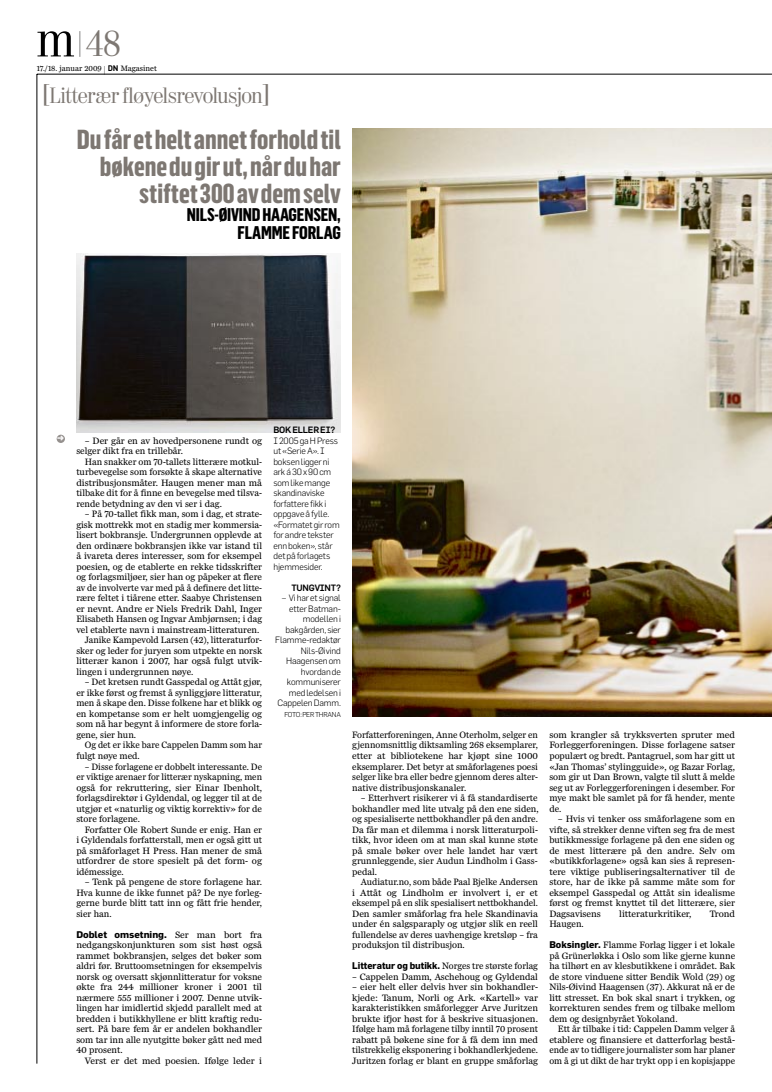
<style>
.page{position:relative;width:772px;height:1092px;background:#fff}
.page>*{position:absolute;margin:0;border:0;box-sizing:border-box;transform-origin:0 0}
.t1{font:36px "Globe Madison Titling Roman";color:#7d7772}
.t2{font:800 condensed 27px/27px "Flama";color:#7d7772;text-align:right}
.t3{font:22px "Globe Madison Titling Roman";letter-spacing:-.015em;color:#7d7772}
.t4{font:800 condensed 18px/18px "Flama";letter-spacing:-.01em;color:#000;text-align:right}
.t5{font:9.5px/10.5px "Miller Daily Two";color:#000;text-align:justify}
.t6{font:700 9.5px "Flama";color:#000}
.t7{font:300 9px/10.5px "Flama";letter-spacing:-.015em;color:#000;text-align:right}
.t8{font:500 9px "Flama";letter-spacing:-.02em;color:#000}
.t9{font:8px "Miller Daily Two";color:#000}
.t10{font:300 7px "Flama";letter-spacing:-.035em;color:#000}
.s1{font-size:50px;color:#000}
.s2{font-family:"Miller Daily Two";font-size:30px;color:#000}
.s3{font-size:10px}
.s4{font-family:"DIN";font-weight:700}
.s5{font-size:27px}
.s6{font-family:"Miller Daily Two";font-weight:400}
.s7{font-family:"Flama";font-weight:700}
</style>
<div class="page">
<hr style="left:37px;top:74px;width:734px;height:1px;background:#000">
<hr style="left:37px;top:74px;width:1px;height:989px;background:#000">
<img style="left:352px;top:128px;width:419px;height:589px">
<img style="left:76px;top:254px;width:264px;height:178px">
<svg style="left:57px;top:434px;width:8px;height:9px"></svg>
<svg style="left:57px;top:436px;width:7px;height:5px"></svg>
<h1 class="t1" style="left:37px;top:24px;width:85px"><span class="s1">m</span><span class="s2">|</span> 48</h1>
<p class="t9" style="left:37px;top:64px;width:121px">17./18. januar 2009 <span class="s3">|</span> <span class="s4">DN</span> Magasinet</p>
<h3 class="t3" style="left:43px;top:83px;width:229px"><span class="s5">[</span>Litterær fløyelsrevolusjon<span class="s5">]</span></h3>
<h2 class="t2" style="left:77px;top:125px;width:265px">Du får et helt annet forhold til bøkene du gir ut, når du har stiftet 300 av dem selv</h2>
<h3 class="t4" style="left:187px;top:205px;width:155px">NILS-ØIVIND HAAGENSEN,<br>FLAMME FORLAG</h3>
<p class="t5" style="left:76px;top:435px;width:187px;text-indent:9px">– Der går en av hovedpersonene rundt og selger dikt fra en trillebår.</p>
<p class="t5" style="left:76px;top:456px;width:187px;text-indent:9px">Han snakker om 70-tallets litterære motkul&shy;turbevegelse som forsøkte å skape alternative distribusjonsmåter. Haugen mener man må tilbake dit for å finne en bevegelse med tilsva&shy;rende betydning av den vi ser i dag.</p>
<p class="t5" style="left:85px;top:508px;width:179px">– På 70-tallet fikk man, som i dag, et strate-</p>
<p class="t5" style="left:76px;top:519px;width:187px">gisk mottrekk mot en stadig mer kommersia-</p>
<p class="t5" style="left:76px;top:529px;width:187px">lisert bokbransje. Undergrunnen opplevde at</p>
<p class="t5" style="left:76px;top:540px;width:187px">den ordinære bokbransjen ikke var istand til</p>
<p class="t5" style="left:76px;top:550px;width:187px">å ivareta deres interesser, som for eksempel</p>
<p class="t5" style="left:76px;top:561px;width:187px">poesien, og de etablerte en rekke tidsskrifter</p>
<p class="t5" style="left:76px;top:571px;width:187px">og forlagsmiljøer, sier han og påpeker at flere</p>
<p class="t5" style="left:76px;top:582px;width:187px">av de involverte var med på å definere det litte-</p>
<p class="t5" style="left:76px;top:592px;width:187px">rære feltet i tiårene etter. Saabye Christensen</p>
<p class="t5" style="left:76px;top:603px;width:187px">er nevnt. Andre er Niels Fredrik Dahl, Inger</p>
<p class="t5" style="left:76px;top:613px;width:187px">Elisabeth Hansen og Ingvar Ambjørnsen; i dag</p>
<p class="t5" style="left:76px;top:624px;width:184px">vel etablerte navn i mainstream-litteraturen.</p>
<p class="t5" style="left:85px;top:634px;width:178px">Janike Kampevold Larsen (42), litteraturfor-</p>
<p class="t5" style="left:76px;top:645px;width:187px">sker og leder for juryen som utpekte en norsk</p>
<p class="t5" style="left:76px;top:655px;width:187px">litterær kanon i 2007, har også fulgt utvik-</p>
<p class="t5" style="left:76px;top:666px;width:118px">lingen i undergrunnen nøye.</p>
<p class="t5" style="left:76px;top:676px;width:187px;text-indent:9px">– Det kretsen rundt Gasspedal og Attåt gjør, er ikke først og fremst å synliggjøre litteratur, men å skape den. Disse folkene har et blikk og en kompetanse som er helt uomgjengelig og som nå har begynt å informere de store forla&shy;gene, sier hun.</p>
<p class="t5" style="left:76px;top:739px;width:187px;text-indent:9px">Og det er ikke bare Cappelen Damm som har fulgt nøye med.</p>
<p class="t5" style="left:76px;top:760px;width:187px;text-indent:9px">– Disse forlagene er dobbelt interessante. De er viktige arenaer for litterær nyskapning, men også for rekruttering, sier Einar Ibenholt, forlagsdirektør i Gyldendal, og legger til at de utgjør et «naturlig og viktig korrektiv» for de store forlagene.</p>
<p class="t5" style="left:76px;top:823px;width:187px;text-indent:9px">Forfatter Ole Robert Sunde er enig. Han er i Gyldendals forfatterstall, men er også gitt ut på småforlaget H Press. Han mener de små utfordrer de store spesielt på det form- og idémessige.</p>
<p class="t5" style="left:76px;top:876px;width:187px;text-indent:9px">– Tenk på pengene de store forlagene har.<br>Hva kunne de ikke funnet på? De nye forleg&shy;gerne burde blitt tatt inn og fått frie hender, sier han.</p>
<p class="t6" style="left:76px;top:928px;width:187px">Doblet omsetning. <span class="s6">Ser man bort fra</span></p>
<p class="t5" style="left:76px;top:939px;width:187px">nedgangskonjunkturen som sist høst også rammet bokbransjen, selges det bøker som aldri før. Bruttoomsetningen for eksempelvis norsk og oversatt skjønnlitteratur for voksne økte fra 244 millioner kroner i 2001 til nærmere 555 millioner i 2007. Denne utvik&shy;lingen har imidlertid skjedd parallelt med at bredden i butikkhyllene er blitt kraftig redu&shy;sert. På bare fem år er andelen bokhandler som tar inn alle nyutgitte bøker gått ned med 40 prosent.</p>
<p class="t5" style="left:85px;top:1054px;width:179px">Verst er det med poesien. Ifølge leder i</p>
<p class="t8" style="left:273px;top:424px;width:63px">BOK ELLER EI?</p>
<p class="t7" style="left:273px;top:435px;width:68px;text-align:left">I 2005 ga H Press ut «Serie A». I boksen ligger ni ark á 30 x 90 cm som like mange skandinaviske forfattere fikk i oppgave å fylle. «Formatet gir rom for andre tekster enn boken», står det på forlagets hjemmesider.</p>
<p class="t8" style="left:291px;top:582px;width:51px">TUNGVINT?</p>
<p class="t7" style="left:275px;top:592px;width:67px">– Vi har et signal etter Batman&shy;modellen i bakgården, sier<br>Flamme-redaktør<br>Nils-Øivind<br>Haagensen om hvordan de kommuniserer med ledelsen i<br>Cappelen Damm.</p>
<p class="t10" style="left:284px;top:710px;width:58px">FOTO: PER THRANA</p>
<p class="t5" style="left:352px;top:729px;width:187px">Forfatterforeningen, Anne Oterholm, selger en gjennomsnittlig diktsamling 268 eksemplarer, etter at bibliotekene har kjøpt sine 1000 eksemplarer. Det betyr at småforlagenes poesi selger like bra eller bedre gjennom deres alter&shy;native distribusjonskanaler.</p>
<p class="t5" style="left:352px;top:792px;width:188px;text-indent:9px">– Etterhvert risikerer vi å få standardiserte bokhandler med lite utvalg på den ene siden, og spesialiserte nettbokhandler på den andre.<br>Da får man et dilemma i norsk litteraturpoli&shy;tikk, hvor ideen om at man skal kunne støte på smale bøker over hele landet har vært grunnleggende, sier Audun Lindholm i Gass&shy;pedal.</p>
<p class="t5" style="left:352px;top:876px;width:187px;text-indent:9px">Audiatur.no, som både Paal Bjelke Andersen i Attåt og Lindholm er involvert i, er et eksempel på en slik spesialisert nettbokhandel.<br>Den samler småforlag fra hele Skandinavia under én salgsparaply og utgjør slik en reell fullendelse av deres uavhengige kretsløp – fra produksjon til distribusjon.</p>
<p class="t5" style="left:352px;top:960px;width:187px"><span class="s7">Litteratur og butikk.</span> Norges tre største forlag</p>
<p class="t5" style="left:352px;top:970px;width:187px">– Cappelen Damm, Aschehoug og Gyldendal</p>
<p class="t5" style="left:352px;top:981px;width:187px">– eier helt eller delvis hver sin bokhandler&shy;kjede: Tanum, Norli og Ark. «Kartell» var karakteristikken småforlegger Arve Juritzen brukte ifjor høst for å beskrive situasjonen.<br>Ifølge ham må forlagene tilby inntil 70 prosent rabatt på bøkene sine for å få dem inn med tilstrekkelig eksponering i bokhandlerkjedene.<br>Juritzen forlag er blant en gruppe småforlag</p>
<p class="t5" style="left:549px;top:729px;width:187px">som krangler så trykksverten spruter med Forleggerforeningen. Disse forlagene satser populært og bredt. Pantagruel, som har gitt ut «Jan Thomas’ stylingguide», og Bazar Forlag, som gir ut Dan Brown, valgte til slutt å melde seg ut av Forleggerforeningen i desember. For mye makt ble samlet på for få hender, mente de.</p>
<p class="t5" style="left:549px;top:813px;width:187px;text-indent:9px">– Hvis vi tenker oss småforlagene som en vifte, så strekker denne viften seg fra de mest butikkmessige forlagene på den ene siden og de mest litterære på den andre. Selv om «butikkforlagene» også kan sies å represen&shy;tere viktige publiseringsalternativer til de store, har de ikke på samme måte som for eksempel Gasspedal og Attåt sin idealisme først og fremst knyttet til det litterære, sier Dagsavisens</p>
<p class="t5" style="left:618px;top:907px;width:74px">litteraturkritiker,</p>
<p class="t5" style="left:709px;top:907px;width:27px">Trond</p>
<p class="t5" style="left:549px;top:918px;width:36px">Haugen.</p>
<p class="t5" style="left:549px;top:939px;width:187px"><span class="s7">Boksingler.</span> Flamme Forlag ligger i et lokale på Grünerløkka i Oslo som like gjerne kunne ha tilhørt en av klesbutikkene i området. Bak de store vinduene sitter Bendik Wold (29) og Nils-Øivind Haagensen (37). Akkurat nå er de litt stresset. En bok skal snart i trykken, og korrekturen sendes frem og tilbake mellom dem og designbyrået Yokoland.</p>
<p class="t5" style="left:549px;top:1023px;width:187px;text-indent:9px">Ett år tilbake i tid: Cappelen Damm velger å etablere og finansiere et datterforlag bestå&shy;ende av to tidligere journalister som har planer om å gi ut dikt de har trykt opp i en kopisjappe</p>
</div>
